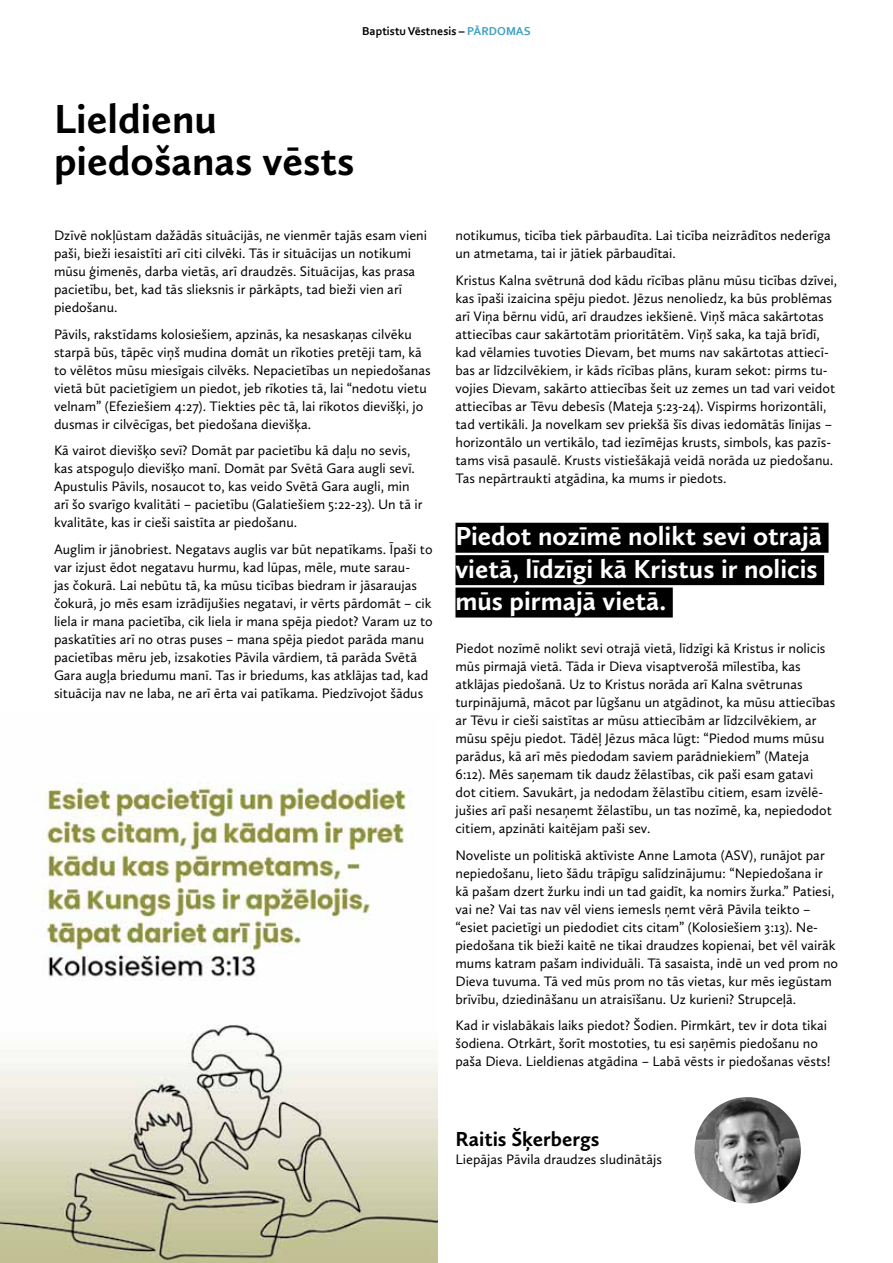
<style>
.page{position:relative;width:893px;height:1263px;background:#fff}
.page>*{position:absolute;margin:0;border:0;box-sizing:border-box;transform-origin:0 0}
.t1{font:700 42px/42px "Calluna Sans";color:#000}
.t2{font:700 27px/32.4px "Calluna Sans";color:#fff}
.t3{font:700 21px "Calluna Sans";color:#000}
.t4{font:14.25px/18px "Calluna Sans";color:#000}
.t5{font:700 12px "Corbel";color:#000}
.s1{color:#3fa0c1}
</style>
<div class="page">
<img style="left:694px;top:1097px;width:107px;height:106px;border-radius:53px">
<img style="left:0;top:782px;width:437px;height:481px">
<div style="left:455px;top:523px;width:374px;height:30px;background:#000"></div>
<div style="left:455px;top:555px;width:369px;height:30px;background:#000"></div>
<div style="left:455px;top:587px;width:218px;height:30px;background:#000"></div>
<p class="t5" style="left:362px;top:23px;width:170px">Baptistu Vēstnesis – <span class="s1">PĀRDOMAS</span></p>
<h1 class="t1" style="left:54px;top:97px;width:302px">Lieldienu piedošanas vēsts</h1>
<p class="t4" style="left:54px;top:226px;width:375px">Dzīvē nokļūstam dažādās situācijās, ne vienmēr tajās esam vieni paši, bieži iesaistīti arī citi cilvēki. Tās ir situācijas un notikumi mūsu ģimenēs, darba vietās, arī draudzēs. Situācijas, kas prasa pacietību, bet, kad tās slieksnis ir pārkāpts, tad bieži vien arī piedošanu.</p>
<p class="t4" style="left:54px;top:325px;width:378px">Pāvils, rakstīdams kolosiešiem, apzinās, ka nesaskaņas cilvēku starpā būs, tāpēc viņš mudina domāt un rīkoties pretēji tam, kā to vēlētos mūsu miesīgais cilvēks. Nepacietības un nepiedošanas vietā būt pacietīgiem un piedot, jeb rīkoties tā, lai “nedotu vietu velnam” (Efeziešiem 4:27). Tiekties pēc tā, lai rīkotos dievišķi, jo dusmas ir cilvēcīgas, bet piedošana dievišķa.</p>
<p class="t4" style="left:54px;top:441px;width:370px">Kā vairot dievišķo sevī? Domāt par pacietību kā daļu no sevis, kas atspoguļo dievišķo manī. Domāt par Svētā Gara augli sevī.<br>Apustulis Pāvils, nosaucot to, kas veido Svētā Gara augli, min arī šo svarīgo kvalitāti – pacietību (Galatiešiem 5:22-23). Un tā ir kvalitāte, kas ir cieši saistīta ar piedošanu.</p>
<p class="t4" style="left:54px;top:540px;width:380px">Auglim ir jānobriest. Negatavs auglis var būt nepatīkams. Īpaši to var izjust ēdot negatavu hurmu, kad lūpas, mēle, mute sarau-<br>jas čokurā. Lai nebūtu tā, ka mūsu ticības biedram ir jāsaraujas čokurā, jo mēs esam izrādījušies negatavi, ir vērts pārdomāt – cik liela ir mana pacietība, cik liela ir mana spēja piedot? Varam uz to paskatīties arī no otras puses – mana spēja piedot parāda manu pacietības mēru jeb, izsakoties Pāvila vārdiem, tā parāda Svētā Gara augļa briedumu manī. Tas ir briedums, kas atklājas tad, kad situācija nav ne laba, ne arī ērta vai patīkama. Piedzīvojot šādus</p>
<p class="t4" style="left:455px;top:226px;width:377px">notikumus, ticība tiek pārbaudīta. Lai ticība neizrādītos nederīga un atmetama, tai ir jātiek pārbaudītai.</p>
<p class="t4" style="left:455px;top:271px;width:383px">Kristus Kalna svētrunā dod kādu rīcības plānu mūsu ticības dzīvei, kas īpaši izaicina spēju piedot. Jēzus nenoliedz, ka būs problēmas arī Viņa bērnu vidū, arī draudzes iekšienē. Viņš māca sakārtotas attiecības caur sakārtotām prioritātēm. Viņš saka, ka tajā brīdī, kad vēlamies tuvoties Dievam, bet mums nav sakārtotas attiecī&shy;bas ar līdzcilvēkiem, ir kāds rīcības plāns, kuram sekot: pirms tu&shy;vojies Dievam, sakārto attiecības šeit uz zemes un tad vari veidot attiecības ar Tēvu debesīs (Mateja 5:23-24). Vispirms horizontāli, tad vertikāli. Ja novelkam sev priekšā šīs divas iedomātās līnijas – horizontālo un vertikālo, tad iezīmējas krusts, simbols, kas pazīs&shy;tams visā pasaulē. Krusts vistiešākajā veidā norāda uz piedošanu.<br>Tas nepārtraukti atgādina, ka mums ir piedots.</p>
<h2 class="t2" style="left:455px;top:519px;width:368px">Piedot nozīmē nolikt sevi otrajā vietā, līdzīgi kā Kristus ir nolicis mūs pirmajā vietā.</h2>
<p class="t4" style="left:455px;top:639px;width:381px">Piedot nozīmē nolikt sevi otrajā vietā, līdzīgi kā Kristus ir nolicis mūs pirmajā vietā. Tāda ir Dieva visaptverošā mīlestība, kas atklājas piedošanā. Uz to Kristus norāda arī Kalna svētrunas turpinājumā, mācot par lūgšanu un atgādinot, ka mūsu attiecības ar Tēvu ir cieši saistītas ar mūsu attiecībām ar līdzcilvēkiem, ar mūsu spēju piedot. Tādēļ Jēzus māca lūgt: “Piedod mums mūsu parādus, kā arī mēs piedodam saviem parādniekiem” (Mateja 6:12). Mēs saņemam tik daudz žēlastības, cik paši esam gatavi dot citiem. Savukārt, ja nedodam žēlastību citiem, esam izvēlē&shy;jušies arī paši nesaņemt žēlastību, un tas nozīmē, ka, nepiedodot citiem, apzināti kaitējam paši sev.</p>
<p class="t4" style="left:455px;top:846px;width:384px">Noveliste un politiskā aktīviste Anne Lamota (ASV), runājot par nepiedošanu, lieto šādu trāpīgu salīdzinājumu: “Nepiedošana ir kā pašam dzert žurku indi un tad gaidīt, ka nomirs žurka.” Patiesi, vai ne? Vai tas nav vēl viens iemesls ņemt vērā Pāvila teikto – “esiet pacietīgi un piedodiet cits citam” (Kolosiešiem 3:13). Ne&shy;piedošana tik bieži kaitē ne tikai draudzes kopienai, bet vēl vairāk mums katram pašam individuāli. Tā sasaista, indē un ved prom no Dieva tuvuma. Tā ved mūs prom no tās vietas, kur mēs iegūstam brīvību, dziedināšanu un atraisīšanu. Uz kurieni? Strupceļā.</p>
<p class="t4" style="left:455px;top:1016px;width:377px">Kad ir vislabākais laiks piedot? Šodien. Pirmkārt, tev ir dota tikai šodiena. Otrkārt, šorīt mostoties, tu esi saņēmis piedošanu no paša Dieva. Lieldienas atgādina – Labā vēsts ir piedošanas vēsts!</p>
<h3 class="t3" style="left:455px;top:1126px;width:145px">Raitis Šķerbergs</h3>
<p class="t4" style="left:455px;top:1150px;width:208px">Liepājas Pāvila draudzes sludinātājs</p>
</div>
